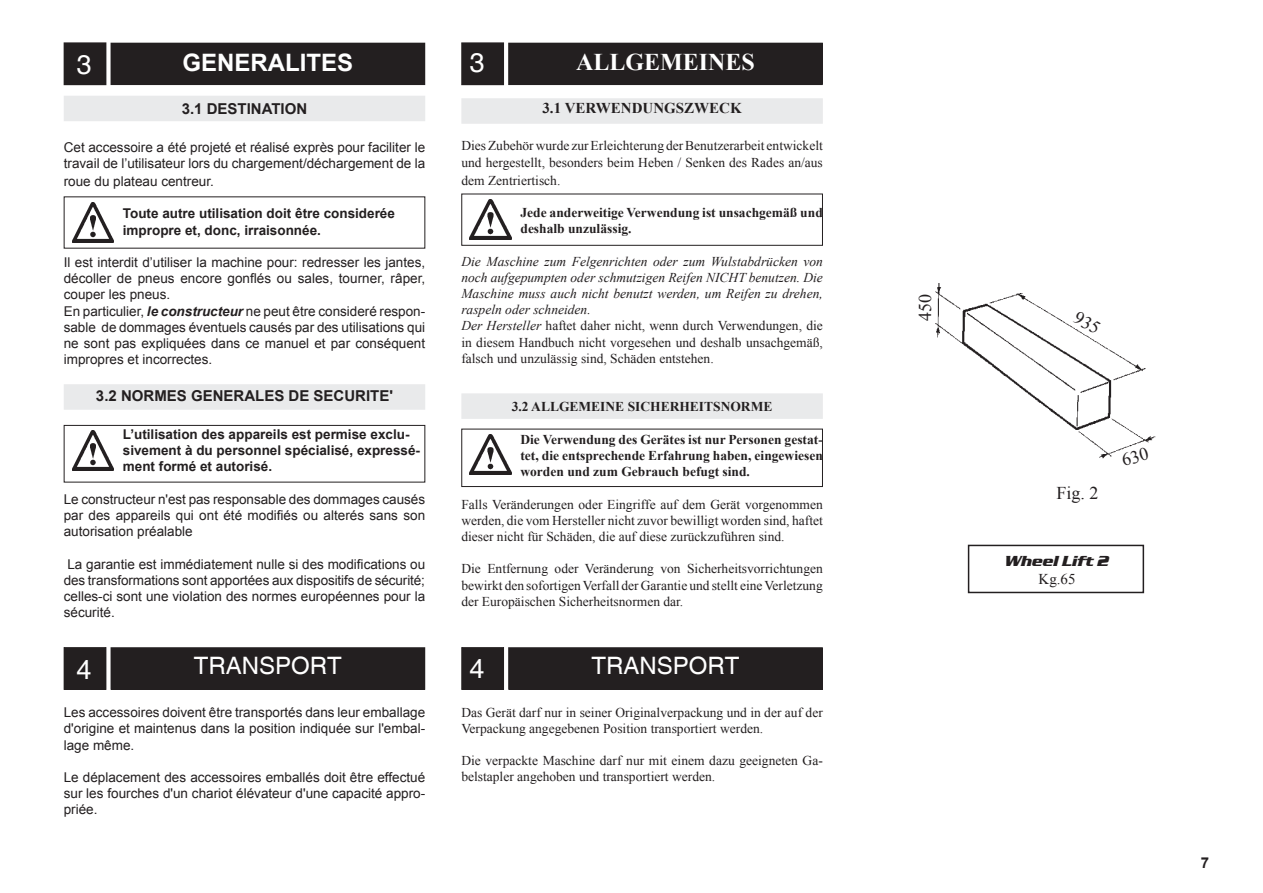
<style>
.page{position:relative;width:1263px;height:893px;background:#fff}
.page>*{position:absolute;margin:0;border:0;box-sizing:border-box;transform-origin:0 0}
.t1{font:27px "Helvetica";color:#fff}
.t2{font:24px "Helvetica";color:#fff}
.t3{font:700 24px "Arial";color:#fff}
.t4{font:700 24px "Times New Roman";color:#fff}
.t5{font:18px "Times New Roman";color:#231f20}
.t6{font:700 15px "Arial";color:#231f20}
.t7{font:700 15px "Times New Roman";color:#231f20}
.t8{font:italic 700 15px "Serpentine D";color:#231f20}
.t9{font:15px "Times New Roman";color:#231f20}
.t10{font:13.5px/16.2px "Arial";color:#231f20;text-align:justify}
.t11{font:13.5px/16.2px "Times New Roman";color:#231f20}
.t12{font:italic 13.5px/16.2px "Times New Roman";color:#231f20}
.t13{font:700 13.5px/16.2px "Times New Roman";color:#231f20}
.t14{font:700 13.5px/16.2px "Arial";color:#231f20}
.s1{font-weight:700;font-style:italic}
.s2{font-style:normal}
</style>
<div class="page">
<div style="left:509px;top:43px;width:313px;height:41px;background:#231f20"></div>
<div style="left:508px;top:43px;width:315px;height:42px;border:2px solid #231f20"></div>
<div style="left:462px;top:43px;width:41px;height:42px;background:#231f20"></div>
<div style="left:461px;top:43px;width:43px;height:42px;border:1px solid #231f20"></div>
<div style="left:111px;top:43px;width:313px;height:41px;background:#231f20"></div>
<div style="left:111px;top:43px;width:314px;height:42px;border:2px solid #231f20"></div>
<div style="left:64px;top:43px;width:42px;height:42px;background:#231f20"></div>
<img style="left:72px;top:202px;width:41px;height:40px">
<img style="left:72px;top:431px;width:41px;height:40px">
<div style="left:64px;top:425px;width:361px;height:57px;border:1px solid #231f20"></div>
<img style="left:470px;top:199px;width:41px;height:40px">
<div style="left:461px;top:194px;width:362px;height:52px;border:1px solid #231f20"></div>
<img style="left:470px;top:434px;width:41px;height:40px">
<div style="left:461px;top:429px;width:362px;height:58px;border:1px solid #231f20"></div>
<div style="left:64px;top:96px;width:361px;height:25px;background:#e9eaeb"></div>
<div style="left:64px;top:384px;width:361px;height:26px;background:#e9eaeb"></div>
<div style="left:461px;top:98px;width:362px;height:26px;background:#e9eaeb"></div>
<div style="left:461px;top:393px;width:362px;height:26px;background:#e9eaeb"></div>
<div style="left:509px;top:648px;width:313px;height:41px;background:#231f20"></div>
<div style="left:508px;top:647px;width:315px;height:43px;border:2px solid #231f20"></div>
<div style="left:462px;top:648px;width:41px;height:41px;background:#231f20"></div>
<div style="left:461px;top:647px;width:43px;height:43px;border:1px solid #231f20"></div>
<div style="left:111px;top:648px;width:313px;height:41px;background:#231f20"></div>
<div style="left:111px;top:647px;width:314px;height:43px;border:2px solid #231f20"></div>
<div style="left:64px;top:648px;width:42px;height:41px;background:#231f20"></div>
<div style="left:64px;top:647px;width:42px;height:43px;border:1px solid #231f20"></div>
<div style="left:968px;top:545px;width:176px;height:48px;border:2px solid #231f20"></div>
<img style="left:935px;top:283px;width:220px;height:175px">
<svg style="left:1073px;top:311px;width:28px;height:23px"></svg>
<svg style="left:1121px;top:447px;width:28px;height:11px"></svg>
<h1 class="t1" style="left:77px;top:48px;width:17px">3</h1>
<h2 class="t3" style="left:183px;top:47px;width:172px">GENERALITES</h2>
<h1 class="t1" style="left:470px;top:47px;width:17px">3</h1>
<h2 class="t4" style="left:576px;top:45px;width:180px">ALLGEMEINES</h2>
<p class="t6" style="left:182px;top:99px;width:127px">3.1 DESTINATION</p>
<p class="t10" style="left:64px;top:139px;width:363px">Cet accessoire a été projeté et réalisé exprès pour faciliter le travail de l’utilisateur lors du chargement/déchargement de la</p>
<p class="t10" style="left:64px;top:173px;width:152px">roue du plateau centreur.</p>
<p class="t14" style="left:123px;top:206px;width:274px">Toute autre utilisation doit être considerée impropre et, donc, irraisonnée.</p>
<p class="t10" style="left:64px;top:254px;width:363px;text-align:left">Il est interdit d’utiliser la machine pour: redresser les jantes, décoller de pneus encore gonflés ou sales, tourner, râper, couper les pneus.<br>En particulier, <span class="s1">le constructeur</span> ne peut être consideré respon&shy;sable de dommages éventuels causés par des utilisations qui ne sont pas expliquées dans ce manuel et par conséquent impropres et incorrectes.</p>
<p class="t6" style="left:96px;top:386px;width:298px">3.2 NORMES GENERALES DE SECURITE'</p>
<p class="t14" style="left:123px;top:427px;width:299px">L’utilisation des appareils est permise exclu&shy;sivement à du personnel spécialisé, expressé&shy;ment formé et autorisé.</p>
<p class="t10" style="left:64px;top:491px;width:363px">Le constructeur n'est pas responsable des dommages causés par des appareils qui ont été modifiés ou alterés sans son autorisation préalable</p>
<p class="t10" style="left:64px;top:556px;width:363px">La garantie est immédiatement nulle si des modifications ou des transformations sont apportées aux dispositifs de sécurité; celles-ci sont une violation des normes européennes pour la sécurité.</p>
<p class="t7" style="left:542px;top:97px;width:201px">3.1 VERWENDUNGSZWECK</p>
<p class="t11" style="left:461px;top:138px;width:363px">Dies Zubehör wurde zur Erleichterung der Benutzerarbeit entwickelt und hergestellt, besonders beim Heben / Senken des Rades an/aus</p>
<p class="t11" style="left:461px;top:172px;width:100px">dem Zentriertisch.</p>
<p class="t13" style="left:520px;top:204px;width:304px">Jede anderweitige Verwendung ist unsachgemäß und deshalb unzulässig.</p>
<p class="t12" style="left:461px;top:253px;width:363px">Die Maschine zum Felgenrichten oder zum Wulstabdrücken von noch aufgepumpten oder schmutzigen Reifen NICHT benutzen. Die Maschine muss auch nicht benutzt werden, um Reifen zu drehen, raspeln oder schneiden.<br>Der Hersteller <span class="s2">haftet daher nicht, wenn durch Verwendungen, die in diesem Handbuch nicht vorgesehen und deshalb unsachgemäß, falsch und unzulässig sind, Schäden entstehen.</span></p>
<p class="t13" style="left:512px;top:398px;width:262px">3.2 ALLGEMEINE SICHERHEITSNORME</p>
<p class="t13" style="left:520px;top:431px;width:304px;text-align:justify">Die Verwendung des Gerätes ist nur Personen gestat&shy;tet, die entsprechende Erfahrung haben, eingewiesen worden und zum Gebrauch befugt sind.</p>
<p class="t11" style="left:461px;top:496px;width:363px;text-align:justify">Falls Veränderungen oder Eingriffe auf dem Gerät vorgenommen werden, die vom Hersteller nicht zuvor bewilligt worden sind, haftet dieser nicht für Schäden, die auf diese zurückzuführen sind.</p>
<p class="t11" style="left:461px;top:561px;width:363px;text-align:justify">Die Entfernung oder Veränderung von Sicherheitsvorrichtungen bewirkt den sofortigen Verfall der Garantie und stellt eine Verletzung der Europäischen Sicherheitsnormen dar.</p>
<h1 class="t1" style="left:77px;top:654px;width:17px">4</h1>
<h2 class="t2" style="left:194px;top:651px;width:150px">TRANSPORT</h2>
<h1 class="t1" style="left:470px;top:653px;width:17px">4</h1>
<h2 class="t2" style="left:591px;top:651px;width:150px">TRANSPORT</h2>
<p class="t10" style="left:64px;top:704px;width:363px">Les accessoires doivent être transportés dans leur emballage d'origine et maintenus dans la position indiquée sur l'embal&shy;lage même.</p>
<p class="t10" style="left:64px;top:769px;width:363px">Le déplacement des accessoires emballés doit être effectué sur les fourches d'un chariot élévateur d'une capacité appro&shy;priée.</p>
<p class="t11" style="left:461px;top:704px;width:363px">Das Gerät darf nur in seiner Originalverpackung und in der auf der<br>Verpackung angegebenen Position transportiert werden.</p>
<p class="t11" style="left:461px;top:752px;width:363px">Die verpackte Maschine darf nur mit einem dazu geeigneten Ga&shy;belstapler angehoben und transportiert werden.</p>
<h3 class="t5" style="left:913px;top:321px;width:28px;rotate:-90deg">450</h3>
<h3 class="t5" style="left:1056px;top:481px;width:44px">Fig. 2</h3>
<p class="t8" style="left:1005px;top:552px;width:106px">Wheel Lift 2</p>
<p class="t9" style="left:1038px;top:569px;width:39px">Kg.65</p>
<p class="t6" style="left:1201px;top:853px;width:10px">7</p>
</div>
